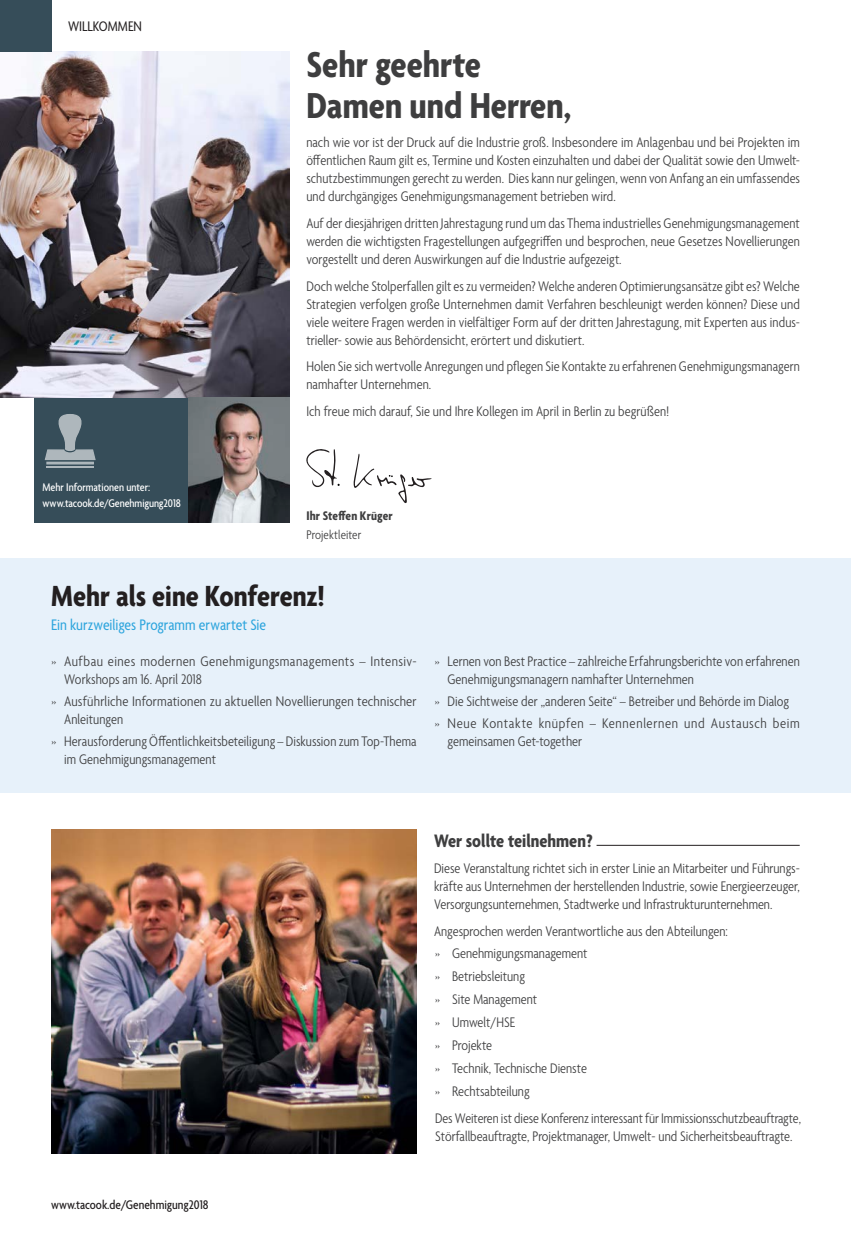
<style>
.page{position:relative;width:851px;height:1234px;background:#fff}
.page>*{position:absolute;margin:0;border:0;box-sizing:border-box;transform-origin:0 0}
.t1{font:700 condensed 39px/40.5px "Agenda";color:#3e3e3f}
.t2{font:700 condensed 31.5px "Agenda";color:#231f20}
.t3{font:700 condensed 19.5px "Agenda";color:#3e3e3f}
.t4{font:condensed 16.5px "Agenda";color:#2da5dd}
.t5{font:300 condensed 15px/18px "Agenda";color:#3e3e3f}
.t6{font:300 condensed 15px/18px "Agenda";letter-spacing:.025em;color:#3e3e3f}
.t7{font:condensed 15px "Agenda";color:#231f20}
.t8{font:500 condensed 13.5px "Agenda";color:#231f20}
.t9{font:700 condensed 13.5px "Agenda";letter-spacing:.015em;color:#3e3e3f}
.t10{font:300 condensed 13.5px "Agenda";letter-spacing:.005em;color:#3e3e3f}
.t11{font:500 condensed 12px/16.5px "Agenda";color:#fff}
</style>
<div class="page">
<div style="left:34px;top:397px;width:255px;height:125px;background:#364d59"></div>
<img style="left:51px;top:829px;width:366px;height:324px">
<img style="left:0;top:51px;width:289px;height:346px">
<div style="left:0;top:0;width:51px;height:51px;background:#364d59"></div>
<svg style="left:306px;top:449px;width:33px;height:38px"></svg>
<svg style="left:353px;top:453px;width:79px;height:50px"></svg>
<div style="left:0;top:558px;width:850px;height:234px;background:#e7f1fa"></div>
<img style="left:189px;top:397px;width:100px;height:125px">
<hr style="left:596px;top:844px;width:203px;height:1px;background:#231f20">
<hr style="left:46px;top:461px;width:48px;height:3px;background:#fff">
<hr style="left:46px;top:466px;width:48px;height:1px;background:#fff">
<svg style="left:44px;top:414px;width:52px;height:47px"></svg>
<p class="t7" style="left:68px;top:18px;width:75px">WILLKOMMEN</p>
<p class="t11" style="left:43px;top:479px;width:140px">Mehr Informationen unter: www.tacook.de/Genehmigung2018</p>
<h1 class="t1" style="left:306px;top:47px;width:266px">Sehr geehrte<br>Damen und Herren,</h1>
<p class="t5" style="left:306px;top:134px;width:495px;text-align:justify">nach wie vor ist der Druck auf die Industrie groß. Insbesondere im Anlagenbau und bei Projekten im öffentlichen Raum gilt es, Termine und Kosten einzuhalten und dabei der Qualität sowie den Umwelt&shy;schutzbestimmungen gerecht zu werden. Dies kann nur gelingen, wenn von Anfang an ein umfassendes und durchgängiges Genehmigungsmanagement betrieben wird.</p>
<p class="t5" style="left:306px;top:215px;width:495px;text-align:justify">Auf der diesjährigen dritten Jahrestagung rund um das Thema industrielles Genehmigungsmanagement werden die wichtigsten Fragestellungen aufgegriffen und besprochen, neue Gesetzes Novellierungen vorgestellt und deren Auswirkungen auf die Industrie aufgezeigt.</p>
<p class="t5" style="left:306px;top:277px;width:495px;text-align:justify">Doch welche Stolperfallen gilt es zu vermeiden? Welche anderen Optimierungsansätze gibt es? Welche Strategien verfolgen große Unternehmen damit Verfahren beschleunigt werden können? Diese und viele weitere Fragen werden in vielfältiger Form auf der dritten Jahrestagung, mit Experten aus indus&shy;trieller- sowie aus Behördensicht, erörtert und diskutiert.</p>
<p class="t5" style="left:306px;top:358px;width:495px">Holen Sie sich wertvolle Anregungen und pflegen Sie Kontakte zu erfahrenen Genehmigungsmanagern namhafter Unternehmen.</p>
<p class="t5" style="left:306px;top:402px;width:364px">Ich freue mich darauf, Sie und Ihre Kollegen im April in Berlin zu begrüßen!</p>
<p class="t9" style="left:306px;top:508px;width:88px">Ihr Steffen Krüger</p>
<p class="t10" style="left:306px;top:527px;width:56px">Projektleiter</p>
<h2 class="t2" style="left:51px;top:579px;width:275px">Mehr als eine Konferenz!</h2>
<p class="t4" style="left:51px;top:616px;width:217px">Ein kurzweiliges Programm erwartet Sie</p>
<p class="t6" style="left:64px;top:652px;width:354px;text-indent:-13px">» Aufbau eines modernen Genehmigungsmanagements – Intensiv-<br>Workshops am 16. April 2018</p>
<p class="t5" style="left:64px;top:693px;width:354px;text-indent:-13px">» Ausführliche Informationen zu aktuellen Novellierungen technischer<br>Anleitungen</p>
<p class="t5" style="left:64px;top:733px;width:354px;text-indent:-13px">» Herausforderung Öffentlichkeitsbeteiligung – Diskussion zum Top-Thema im Genehmigungsmanagement</p>
<p class="t5" style="left:447px;top:652px;width:354px;text-indent:-13px">» Lernen von Best Practice – zahlreiche Erfahrungsberichte von erfahrenen<br>Genehmigungsmanagern namhafter Unternehmen</p>
<p class="t5" style="left:434px;top:691px;width:366px;line-height:22.2px">» Die Sichtweise der „anderen Seite“ – Betreiber und Behörde im Dialog<br>» Neue Kontakte knüpfen – Kennenlernen und Austausch beim</p>
<p class="t5" style="left:447px;top:733px;width:136px">gemeinsamen Get-together</p>
<p class="t8" style="left:51px;top:1197px;width:159px">www.tacook.de/Genehmigung2018</p>
<h3 class="t3" style="left:434px;top:829px;width:160px">Wer sollte teilnehmen?</h3>
<p class="t5" style="left:434px;top:860px;width:367px;text-align:justify">Diese Veranstaltung richtet sich in erster Linie an Mitarbeiter und Führungs&shy;kräfte aus Unternehmen der herstellenden Industrie, sowie Energieerzeuger, Versorgungsunternehmen, Stadtwerke und Infrastrukturunternehmen.</p>
<p class="t5" style="left:434px;top:920px;width:295px;line-height:23px">Angesprochen werden Verantwortliche aus den Abteilungen: » Genehmigungsmanagement<br>» Betriebsleitung<br>» Site Management<br>» Umwelt/HSE<br>» Projekte<br>» Technik, Technische Dienste<br>» Rechtsabteilung</p>
<p class="t5" style="left:435px;top:1109px;width:367px">Des Weiteren ist diese Konferenz interessant für Immissionsschutzbeauftragte,<br>Störfallbeauftragte, Projektmanager, Umwelt- und Sicherheitsbeauftragte.</p>
</div>
